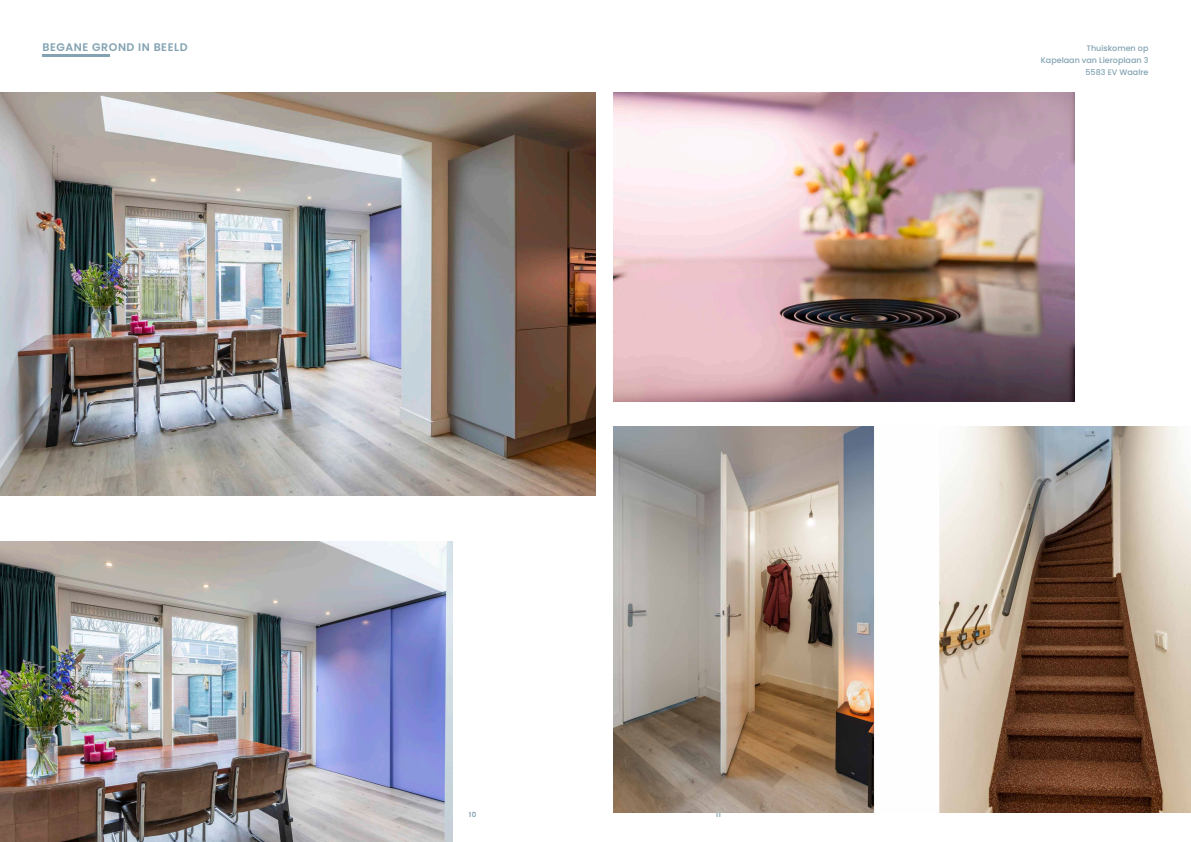
<style>
.page{position:relative;width:1191px;height:842px;background:#fff}
.page>*{position:absolute;margin:0;border:0;box-sizing:border-box;transform-origin:0 0}
.t1{font:600 11px "Poppins";letter-spacing:.05em;color:#83a3b2}
.t2{font:500 8px "Poppins";color:#83a3b2}
.t3{font:600 7px "Poppins";color:#83a3b2}
</style>
<div class="page">
<img style="left:0;top:93px;width:595px;height:403px">
<hr style="left:43px;top:55px;width:67px;height:2px;background:#83a3b2">
<img style="left:0;top:541px;width:452px;height:301px">
<img style="left:614px;top:93px;width:460px;height:309px">
<img style="left:614px;top:427px;width:577px;height:385px">
<p class="t1" style="left:43px;top:40px;width:147px">BEGANE GROND IN BEELD</p>
<p class="t3" style="left:469px;top:810px;width:9px">10</p>
<p class="t3" style="left:715px;top:810px;width:7px">11</p>
<p class="t2" style="left:1086px;top:43px;width:63px">Thuiskomen op</p>
<p class="t2" style="left:1040px;top:55px;width:109px">Kapelaan van Lieroplaan 3</p>
<p class="t2" style="left:1085px;top:67px;width:64px">5583 EV Waalre</p>
</div>
